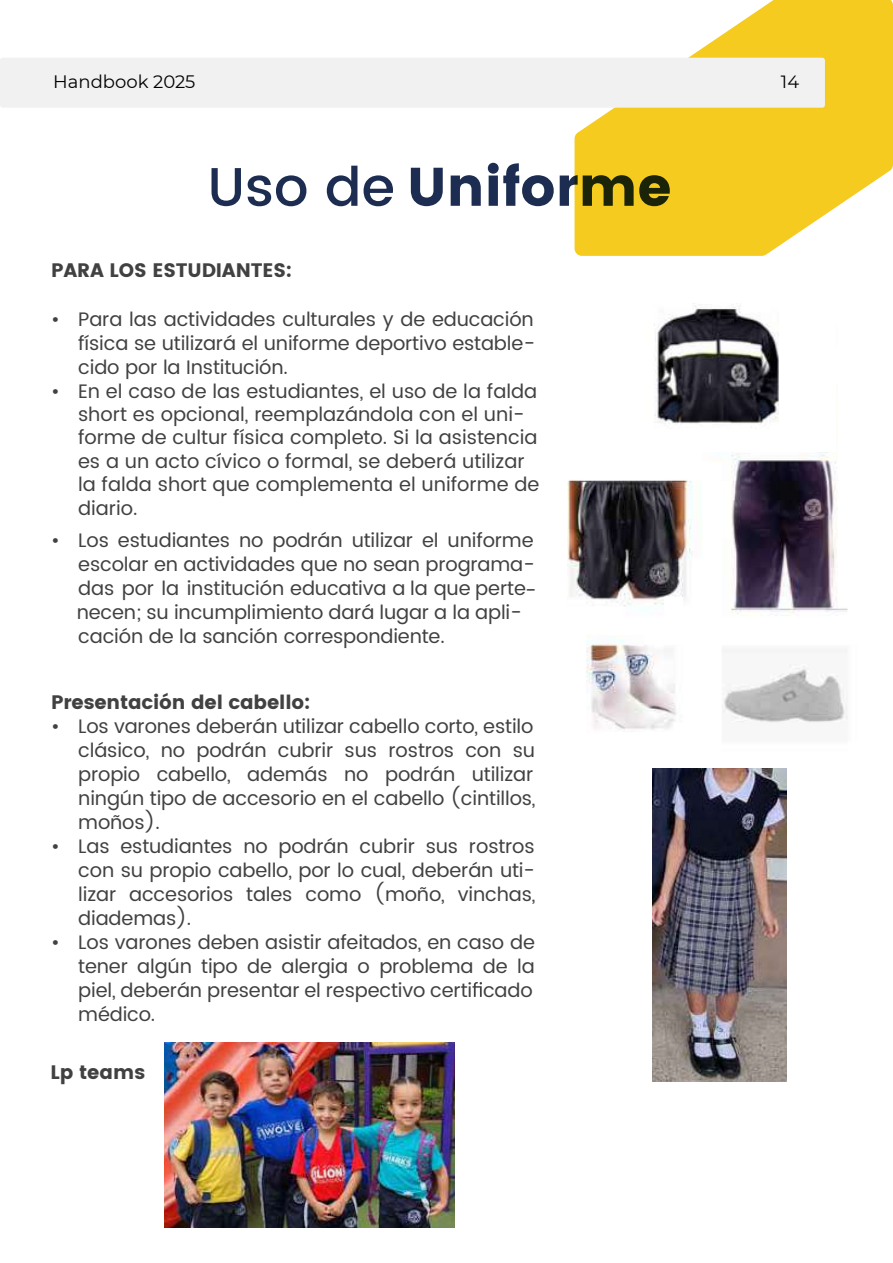
<style>
.page{position:relative;width:893px;height:1263px;background:#fff}
.page>*{position:absolute;margin:0;border:0;box-sizing:border-box;transform-origin:0 0}
.t1{font:700 54.3px "Poppins";color:#1d2d52}
.t2{font:19.5px/24px "Poppins";letter-spacing:-.005em;color:#414142}
.t3{font:700 19.5px "Poppins";letter-spacing:-.005em;color:#414142}
.t4{font:18px "Montserrat";color:#010101}
.t5{font:17.7px "Montserrat";color:#010101}
.s1{font-weight:500}
</style>
<div class="page">
<svg style="left:472px;top:982px;width:10px;height:15px"></svg>
<img style="left:568px;top:401px;width:280px;height:329px">
<svg style="left:575px;top:0;width:318px;height:256px;fill:#f4cb1e"></svg>
<div style="left:0;top:58px;width:825px;height:50px;background:#f1f1f2;border-radius:3px"></div>
<img style="left:652px;top:769px;width:134px;height:312px">
<div style="left:568px;top:307px;width:268px;height:144px;background:#fff"></div>
<img style="left:164px;top:1043px;width:291px;height:184px">
<img style="left:654px;top:304px;width:124px;height:120px">
<p class="t4" style="left:53px;top:69px;width:144px">Handbook 2025</p>
<p class="t5" style="left:781px;top:69px;width:20px">14</p>
<h1 class="t1" style="left:207px;top:155px;width:466px"><span class="s1">Uso de</span> Uniforme</h1>
<p class="t3" style="left:51px;top:259px;width:242px">PARA LOS ESTUDIANTES:</p>
<p class="t2" style="left:51px;top:307px;width:484px">• Para las actividades culturales y de educación</p>
<p class="t2" style="left:78px;top:331px;width:458px">física se utilizará el uniforme deportivo estable-</p>
<p class="t2" style="left:78px;top:355px;width:211px">cido por la Institución.</p>
<p class="t2" style="left:51px;top:379px;width:10px">•</p>
<p class="t2" style="left:78px;top:380px;width:463px;line-height:23.4px">En el caso de las estudiantes, el uso de la falda short es opcional, reemplazándola con el uni&shy;forme de cultur física completo. Si la asistencia es a un acto cívico o formal, se deberá utilizar la falda short que complementa el uniforme de diario.</p>
<p class="t2" style="left:77px;top:529px;width:461px;text-indent:-25px">• Los estudiantes no podrán utilizar el uniforme escolar en actividades que no sean programa&shy;das por la institución educativa a la que perte&shy;necen; su incumplimiento dará lugar a la apli&shy;cación de la sanción correspondiente.</p>
<p class="t3" style="left:51px;top:691px;width:260px">Presentación del cabello:</p>
<p class="t2" style="left:78px;top:715px;width:459px;text-indent:-27px">• Los varones deberán utilizar cabello corto, estilo clásico, no podrán cubrir sus rostros con su propio cabello, además no podrán utilizar ningún tipo de accesorio en el cabello (cintillos, moños).</p>
<p class="t2" style="left:78px;top:835px;width:459px;text-align:justify;text-indent:-27px">• Las estudiantes no podrán cubrir sus rostros con su propio cabello, por lo cual, deberán uti&shy;lizar accesorios tales como (moño, vinchas, diademas).</p>
<p class="t2" style="left:78px;top:931px;width:458px;text-align:justify;text-indent:-27px">• Los varones deben asistir afeitados, en caso de tener algún tipo de alergia o problema de la piel, deberán presentar el respectivo certi cado médico.</p>
<p class="t3" style="left:50px;top:1061px;width:96px">Lp teams</p>
</div>
